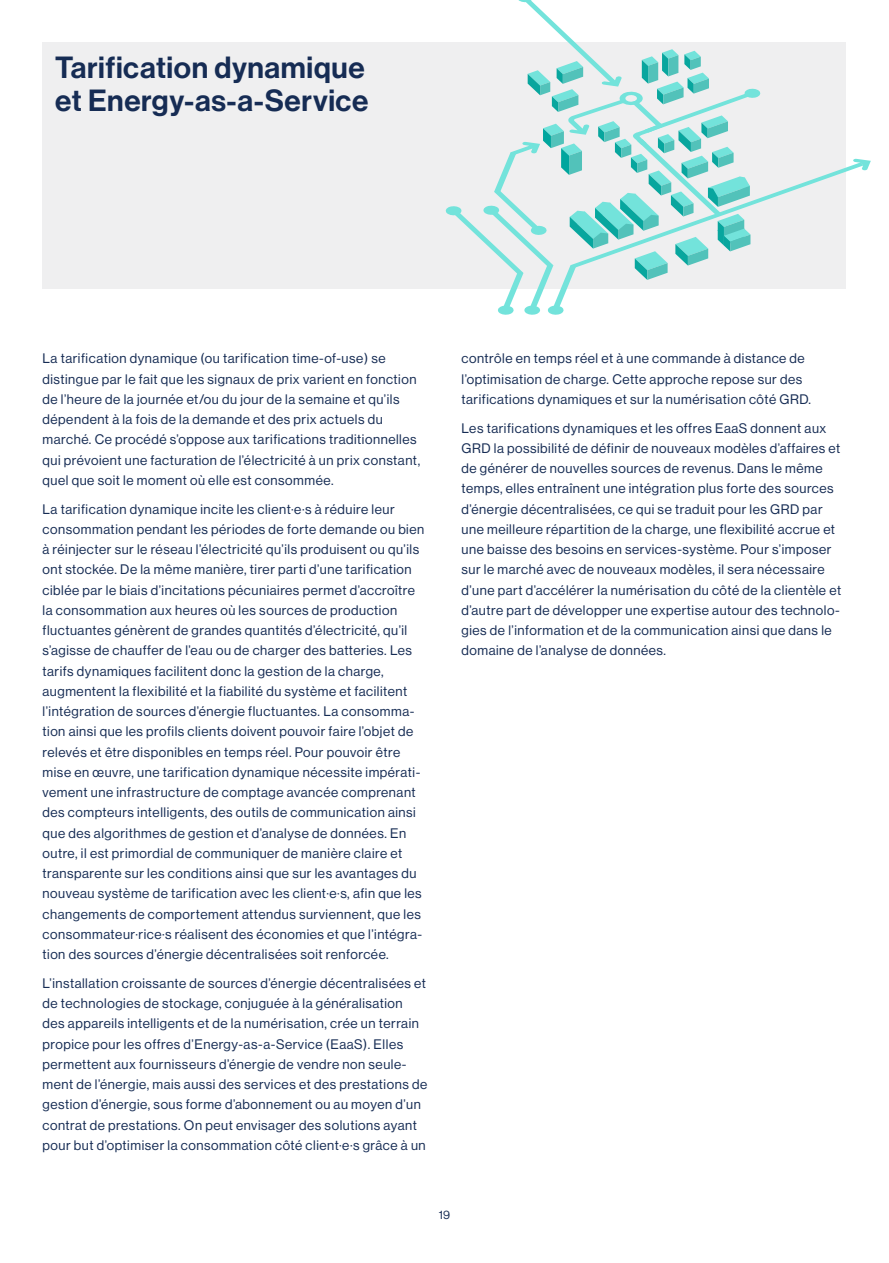
<style>
.page{position:relative;width:889px;height:1263px;background:#fff}
.page>*{position:absolute;margin:0;border:0;box-sizing:border-box;transform-origin:0 0}
.t1{font:30px/33px "N Haas Grotesk DS Pro 65 Md";letter-spacing:.02em;color:#162c54}
.t2{font:13.5px/20.2px "N Haas Grotesk DS Pro 55 Rg";letter-spacing:.04em;color:#162c54}
.t3{font:12px "N Haas Grotesk DS Pro 55 Rg";color:#162c54}
</style>
<div class="page">
<div style="left:43px;top:42px;width:803px;height:247px;background:#efeff0"></div>
<svg style="left:445px;top:0;width:426px;height:315px"></svg>
<h1 class="t1" style="left:55px;top:52px;width:315px">Tarification dynamique et Energy-as-a-Service</h1>
<p class="t2" style="left:43px;top:348px;width:379px">La tarification dynamique (ou tarification time-of-use) se distingue par le fait que les signaux de prix varient en fonction de l’heure de la journée et/ou du jour de la semaine et qu’ils dépendent à la fois de la demande et des prix actuels du marché. Ce procédé s’oppose aux tarifications traditionnelles qui prévoient une facturation de l’électricité à un prix constant, quel que soit le moment où elle est consommée.</p>
<p class="t2" style="left:43px;top:499px;width:383px">La tarification dynamique incite les client·e·s à réduire leur consommation pendant les périodes de forte demande ou bien à réinjecter sur le réseau l’électricité qu’ils produisent ou qu’ils ont stockée. De la même manière, tirer parti d’une tarification ciblée par le biais d’incitations pécuniaires permet d’accroître la consommation aux heures où les sources de production fluctuantes génèrent de grandes quantités d’électricité, qu’il s’agisse de chauffer de l’eau ou de charger des batteries. Les tarifs dynamiques facilitent donc la gestion de la charge, augmentent la flexibilité et la fiabilité du système et facilitent l’intégration de sources d’énergie fluctuantes. La consomma&shy;tion ainsi que les profils clients doivent pouvoir faire l’objet de relevés et être disponibles en temps réel. Pour pouvoir être mise en œuvre, une tarification dynamique nécessite impérati&shy;vement une infrastructure de comptage avancée comprenant des compteurs intelligents, des outils de communication ainsi que des algorithmes de gestion et d’analyse de données. En outre, il est primordial de communiquer de manière claire et transparente sur les conditions ainsi que sur les avantages du nouveau système de tarification avec les client·e·s, afin que les changements de comportement attendus surviennent, que les consommateur·rice·s réalisent des économies et que l’intégra&shy;tion des sources d’énergie décentralisées soit renforcée.</p>
<p class="t2" style="left:43px;top:973px;width:386px">L’installation croissante de sources d’énergie décentralisées et de technologies de stockage, conjuguée à la généralisation des appareils intelligents et de la numérisation, crée un terrain propice pour les offres d’Energy-as-a-Service (EaaS). Elles permettent aux fournisseurs d’énergie de vendre non seule&shy;ment de l’énergie, mais aussi des services et des prestations de gestion d’énergie, sous forme d’abonnement ou au moyen d’un contrat de prestations. On peut envisager des solutions ayant pour but d’optimiser la consommation côté client·e·s grâce à un</p>
<p class="t2" style="left:461px;top:348px;width:351px">contrôle en temps réel et à une commande à distance de l’optimisation de charge. Cette approche repose sur des tarifications dynamiques et sur la numérisation côté GRD.</p>
<p class="t2" style="left:461px;top:418px;width:381px">Les tarifications dynamiques et les offres EaaS donnent aux GRD la possibilité de définir de nouveaux modèles d’affaires et de générer de nouvelles sources de revenus. Dans le même temps, elles entraînent une intégration plus forte des sources d’énergie décentralisées, ce qui se traduit pour les GRD par une meilleure répartition de la charge, une flexibilité accrue et une baisse des besoins en services-système. Pour s’imposer sur le marché avec de nouveaux modèles, il sera nécessaire d’une part d’accélérer la numérisation du côté de la clientèle et d’autre part de développer une expertise autour des technolo&shy;gies de l’information et de la communication ainsi que dans le domaine de l’analyse de données.</p>
<p class="t3" style="left:439px;top:1208px;width:13px">19</p>
</div>
